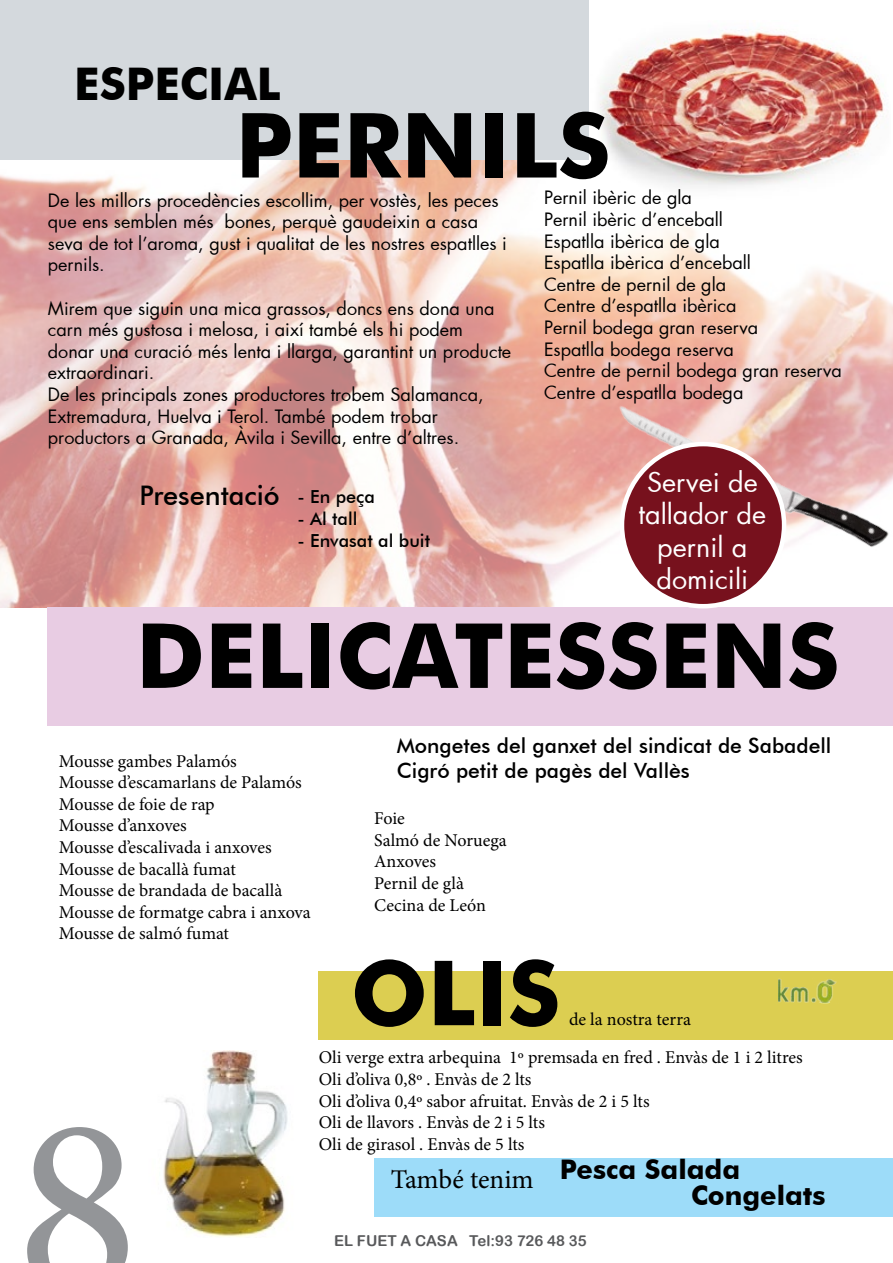
<style>
.page{position:relative;width:893px;height:1263px;background:#fff}
.page>*{position:absolute;margin:0;border:0;box-sizing:border-box;transform-origin:0 0}
.t1{font:258px "Minion Pro";color:#939598}
.t2{font:700 90px "Futura BT";color:#000}
.t3{font:700 45px "Futura BT";color:#000}
.t4{font:27px/32.4px "Futura";color:#fff;text-align:center}
.t5{font:700 27px "Futura BT";color:#000}
.t6{font:500 27px "Futura BT";color:#000}
.t7{font:27px "Minion Pro";letter-spacing:-.005em;color:#000}
.t8{font:500 21px "Futura BT";color:#000}
.t9{font:18px/21.6px "Futura";color:#000}
.t10{font:18px "Minion Pro";color:#000}
.t11{font:500 18px "Futura BT";color:#000}
.t12{font:15px "Arial Rounded MT Bold";color:#58595b}
</style>
<div class="page">
<img style="left:163px;top:1050px;width:125px;height:187px">
<img style="left:0;top:159px;width:893px;height:448px">
<img style="left:582px;top:21px;width:308px;height:180px">
<div style="left:48px;top:607px;width:845px;height:119px;background:#e8cce3"></div>
<div style="left:0;top:0;width:588px;height:159px;background:#d4d9dd"></div>
<img style="left:588px;top:307px;width:305px;height:302px">
<div style="left:622px;top:444px;width:162px;height:162px;background:#77111d;border-radius:50%"></div>
<div style="left:620px;top:442px;width:166px;height:166px;border:4px solid #fff;border-radius:50%"></div>
<div style="left:319px;top:972px;width:574px;height:68px;background:#dcce51"></div>
<div style="left:374px;top:1158px;width:519px;height:58px;background:#9ddcf9"></div>
<img style="left:778px;top:978px;width:59px;height:25px">
<p class="t3" style="left:74px;top:56px;width:208px">ESPECIAL</p>
<p class="t2" style="left:236px;top:91px;width:376px">PERNILS</p>
<p class="t9" style="left:48px;top:189px;width:461px">De les millors procedències escollim, per vostès, les peces que ens semblen més bones, perquè gaudeixin a casa seva de tot l’aroma, gust i qualitat de les nostres espatlles i pernils.</p>
<p class="t9" style="left:48px;top:297px;width:465px">Mirem que siguin una mica grassos, doncs ens dona una carn més gustosa i melosa, i així també els hi podem donar una curació més lenta i llarga, garantint un producte extraordinari.</p>
<p class="t9" style="left:48px;top:383px;width:437px">De les principals zones productores trobem Salamanca,<br>Extremadura, Huelva i Terol. També podem trobar productors a Granada, Àvila i Sevilla, entre d’altres.</p>
<p class="t6" style="left:139px;top:479px;width:142px">Presentació</p>
<p class="t11" style="left:297px;top:486px;width:79px">- En peça</p>
<p class="t11" style="left:297px;top:508px;width:62px">- Al tall</p>
<p class="t11" style="left:297px;top:529px;width:134px">- Envasat al buit</p>
<p class="t9" style="left:544px;top:187px;width:149px">Pernil ibèric de gla</p>
<p class="t9" style="left:544px;top:208px;width:181px">Pernil ibèric d’enceball</p>
<p class="t9" style="left:544px;top:230px;width:177px">Espatlla ibèrica de gla</p>
<p class="t9" style="left:544px;top:252px;width:208px">Espatlla ibèrica d’enceball</p>
<p class="t9" style="left:544px;top:273px;width:184px">Centre de pernil de gla</p>
<p class="t9" style="left:544px;top:295px;width:194px">Centre d’espatlla ibèrica</p>
<p class="t9" style="left:544px;top:316px;width:216px">Pernil bodega gran reserva</p>
<p class="t9" style="left:544px;top:338px;width:191px">Espatlla bodega reserva</p>
<p class="t9" style="left:544px;top:360px;width:299px">Centre de pernil bodega gran reserva</p>
<p class="t9" style="left:544px;top:381px;width:201px">Centre d’espatlla bodega</p>
<p class="t4" style="left:639px;top:465px;width:129px">Servei de tallador de pernil a domicili</p>
<p class="t2" style="left:136px;top:601px;width:705px">DELICATESSENS</p>
<p class="t10" style="left:59px;top:749px;width:179px">Mousse gambes Palamós</p>
<p class="t10" style="left:59px;top:770px;width:244px">Mousse d’escamarlans de Palamós</p>
<p class="t10" style="left:59px;top:792px;width:157px">Mousse de foie de rap</p>
<p class="t10" style="left:59px;top:814px;width:129px">Mousse d’anxoves</p>
<p class="t10" style="left:59px;top:835px;width:214px">Mousse d’escalivada i anxoves</p>
<p class="t10" style="left:59px;top:857px;width:179px">Mousse de bacallà fumat</p>
<p class="t10" style="left:59px;top:878px;width:225px">Mousse de brandada de bacallà</p>
<p class="t10" style="left:59px;top:900px;width:254px">Mousse de formatge cabra i anxova</p>
<p class="t10" style="left:59px;top:922px;width:172px">Mousse de salmó fumat</p>
<p class="t1" style="left:16px;top:1036px;width:125px">8</p>
<p class="t8" style="left:397px;top:733px;width:436px">Mongetes del ganxet del sindicat de Sabadell</p>
<p class="t8" style="left:397px;top:758px;width:294px">Cigró petit de pagès del Vallès</p>
<p class="t10" style="left:374px;top:806px;width:32px">Foie</p>
<p class="t10" style="left:374px;top:828px;width:134px">Salmó de Noruega</p>
<p class="t10" style="left:374px;top:850px;width:63px">Anxoves</p>
<p class="t10" style="left:374px;top:871px;width:91px">Pernil de glà</p>
<p class="t10" style="left:374px;top:893px;width:113px">Cecina de León</p>
<p class="t2" style="left:351px;top:938px;width:211px">OLIS</p>
<p class="t10" style="left:319px;top:1046px;width:485px">Oli verge extra arbequina 1º premsada en fred . Envàs de 1 i 2 litres</p>
<p class="t10" style="left:319px;top:1067px;width:214px">Oli d’oliva 0,8º . Envàs de 2 lts</p>
<p class="t10" style="left:319px;top:1089px;width:332px">Oli d’oliva 0,4º sabor afruitat. Envàs de 2 i 5 lts</p>
<p class="t10" style="left:319px;top:1110px;width:228px">Oli de llavors . Envàs de 2 i 5 lts</p>
<p class="t10" style="left:319px;top:1132px;width:207px">Oli de girasol . Envàs de 5 lts</p>
<p class="t10" style="left:569px;top:1007px;width:123px">de la nostra terra</p>
<p class="t7" style="left:391px;top:1161px;width:144px">També tenim</p>
<p class="t5" style="left:560px;top:1152px;width:182px">Pesca Salada</p>
<p class="t5" style="left:691px;top:1179px;width:136px">Congelats</p>
<p class="t12" style="left:334px;top:1232px;width:254px">EL FUET A CASA Tel:93 726 48 35</p>
</div>
